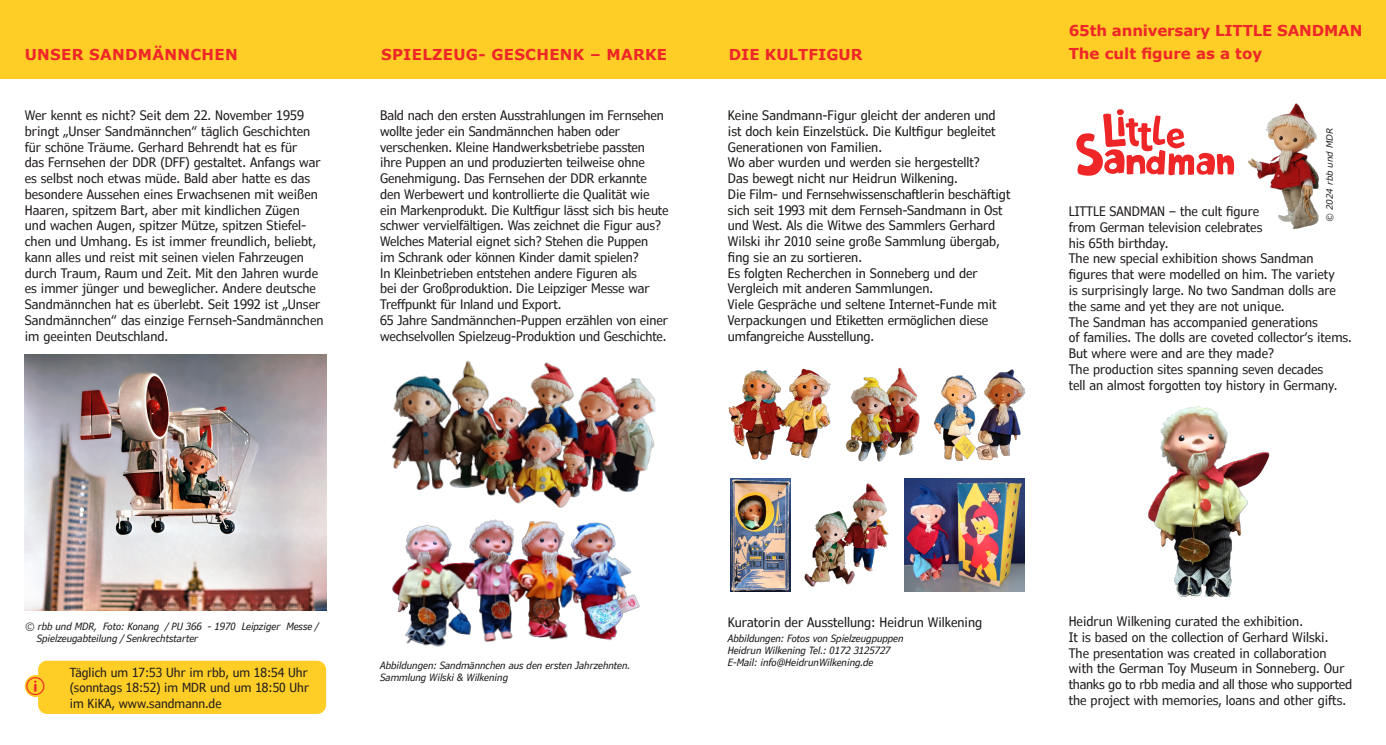
<style>
.page{position:relative;width:1386px;height:745px;background:#fff}
.page>*{position:absolute;margin:0;border:0;box-sizing:border-box;transform-origin:0 0}
.t1{font:700 15px/22.8px "Verdana";color:#ee2628}
.t2{font:700 15px "Verdana";letter-spacing:.02em;color:#ee2628}
.t3{font:condensed 13.12px/15.8px "Verdana Pro";color:#231f20}
.t4{font:condensed 13.12px/15.8px "Verdana Pro";color:#1d1d1b}
.t5{font:condensed 12.5px/15.4px "Verdana Pro";color:#231f20;text-align:justify}
.t6{font:italic condensed 10px/12px "Verdana Pro";color:#231f20}
.t7{font:italic condensed 10px/12px "Verdana Pro";color:#1d1d1b}
.t8{font:italic 8.75px "Verdana";letter-spacing:-.01em;color:#231f20}
</style>
<div class="page">
<div style="left:38px;top:660px;width:288px;height:53px;background:#fecd26;border-radius:9px"></div>
<div style="left:0;top:0;width:1385px;height:78px;background:#fecd26"></div>
<img style="left:391px;top:360px;width:265px;height:140px">
<img style="left:392px;top:500px;width:248px;height:147px">
<img style="left:25px;top:354px;width:301px;height:255px">
<div style="left:25px;top:674px;width:22px;height:22px;background:#fecd26;border-radius:50%"></div>
<svg style="left:1076px;top:109px;width:159px;height:67px"></svg>
<img style="left:1148px;top:406px;width:122px;height:190px">
<img style="left:845px;top:367px;width:75px;height:95px">
<img style="left:933px;top:369px;width:93px;height:92px">
<img style="left:804px;top:483px;width:85px;height:104px">
<img style="left:728px;top:368px;width:103px;height:92px">
<img style="left:730px;top:478px;width:60px;height:113px">
<img style="left:904px;top:478px;width:120px;height:113px">
<img style="left:1248px;top:103px;width:71px;height:127px">
<p class="t2" style="left:25px;top:45px;width:214px">UNSER SANDMÄNNCHEN</p>
<p class="t2" style="left:381px;top:45px;width:288px">SPIELZEUG- GESCHENK – MARKE</p>
<p class="t3" style="left:25px;top:107px;width:300px">Wer kennt es nicht? Seit dem 22. November 1959 bringt „Unser Sandmännchen“ täglich Geschichten für schöne Träume. Gerhard Behrendt hat es für<br>das Fernsehen der DDR (DFF) gestaltet. Anfangs war es selbst noch etwas müde. Bald aber hatte es das besondere Aussehen eines Erwachsenen mit weißen Haaren, spitzem Bart, aber mit kindlichen Zügen und wachen Augen, spitzer Mütze, spitzen Stiefel&shy;chen und Umhang. Es ist immer freundlich, beliebt, kann alles und reist mit seinen vielen Fahrzeugen durch Traum, Raum und Zeit. Mit den Jahren wurde es immer jünger und beweglicher. Andere deutsche Sandmännchen hat es überlebt. Seit 1992 ist „Unser Sandmännchen“ das einzige Fernseh-Sandmännchen im geeinten Deutschland.</p>
<p class="t3" style="left:380px;top:107px;width:290px">Bald nach den ersten Ausstrahlungen im Fernsehen wollte jeder ein Sandmännchen haben oder verschenken. Kleine Handwerksbetriebe passten ihre Puppen an und produzierten teilweise ohne Genehmigung. Das Fernsehen der DDR erkannte den Werbewert und kontrollierte die Qualität wie ein Markenprodukt. Die Kultfigur lässt sich bis heute schwer vervielfältigen. Was zeichnet die Figur aus?<br>Welches Material eignet sich? Stehen die Puppen<br>im Schrank oder können Kinder damit spielen?<br>In Kleinbetrieben entstehen andere Figuren als<br>bei der Großproduktion. Die Leipziger Messe war Treffpunkt für Inland und Export.<br>65 Jahre Sandmännchen-Puppen erzählen von einer wechselvollen Spielzeug-Produktion und Geschichte.</p>
<p class="t1" style="left:729px;top:43px;width:135px">DIE KULTFIGUR</p>
<p class="t4" style="left:728px;top:107px;width:284px">Keine Sandmann-Figur gleicht der anderen und ist doch kein Einzelstück. Die Kultfigur begleitet Generationen von Familien.<br>Wo aber wurden und werden sie hergestellt?<br>Das bewegt nicht nur Heidrun Wilkening.<br>Die Film- und Fernsehwissenschaftlerin beschäftigt sich seit 1993 mit dem Fernseh-Sandmann in Ost und West. Als die Witwe des Sammlers Gerhard Wilski ihr 2010 seine große Sammlung übergab, fing sie an zu sortieren.<br>Es folgten Recherchen in Sonneberg und der Vergleich mit anderen Sammlungen.<br>Viele Gespräche und seltene Internet-Funde mit Verpackungen und Etiketten ermöglichen diese umfangreiche Ausstellung.</p>
<p class="t1" style="left:1068px;top:20px;width:295px">65th anniversary LITTLE SANDMAN<br>The cult figure as a toy</p>
<p class="t8" style="left:1323px;top:221px;width:95px;rotate:-90deg">© 2024 rbb und MDR</p>
<p class="t3" style="left:1068px;top:203px;width:285px">LITTLE SANDMAN – the cult figure<br>from German television celebrates<br>his 65th birthday.<br>The new special exhibition shows Sandman figures that were modelled on him. The variety<br>is surprisingly large. No two Sandman dolls are the same and yet they are not unique.<br>The Sandman has accompanied generations<br>of families. The dolls are coveted collector‘s items.<br>But where were and are they made?<br>The production sites spanning seven decades<br>tell an almost forgotten toy history in Germany.</p>
<p class="t6" style="left:37px;top:619px;width:283px;text-indent:-12px">© rbb und MDR, Foto: Konang / PU 366 - 1970 Leipziger Messe /<br>Spielzeugabteilung / Senkrechtstarter</p>
<p class="t5" style="left:70px;top:664px;width:241px">Täglich um 17:53 Uhr im rbb, um 18:54 Uhr (sonntags 18:52) im MDR und um 18:50 Uhr im KiKA, www.sandmann.de</p>
<p class="t6" style="left:380px;top:658px;width:252px">Abbildungen: Sandmännchen aus den ersten Jahrzehnten.<br>Sammlung Wilski &amp; Wilkening</p>
<p class="t4" style="left:727px;top:613px;width:256px">Kuratorin der Ausstellung: Heidrun Wilkening</p>
<p class="t7" style="left:727px;top:632px;width:177px">Abbildungen: Fotos von Spielzeugpuppen<br>Heidrun Wilkening Tel.: 0172 3125727<br>E-Mail: info@HeidrunWilkening.de</p>
<p class="t3" style="left:1068px;top:613px;width:285px">Heidrun Wilkening curated the exhibition.<br>It is based on the collection of Gerhard Wilski.<br>The presentation was created in collaboration with the German Toy Museum in Sonneberg. Our thanks go to rbb media and all those who supported the project with memories, loans and other gifts.</p>
</div>
